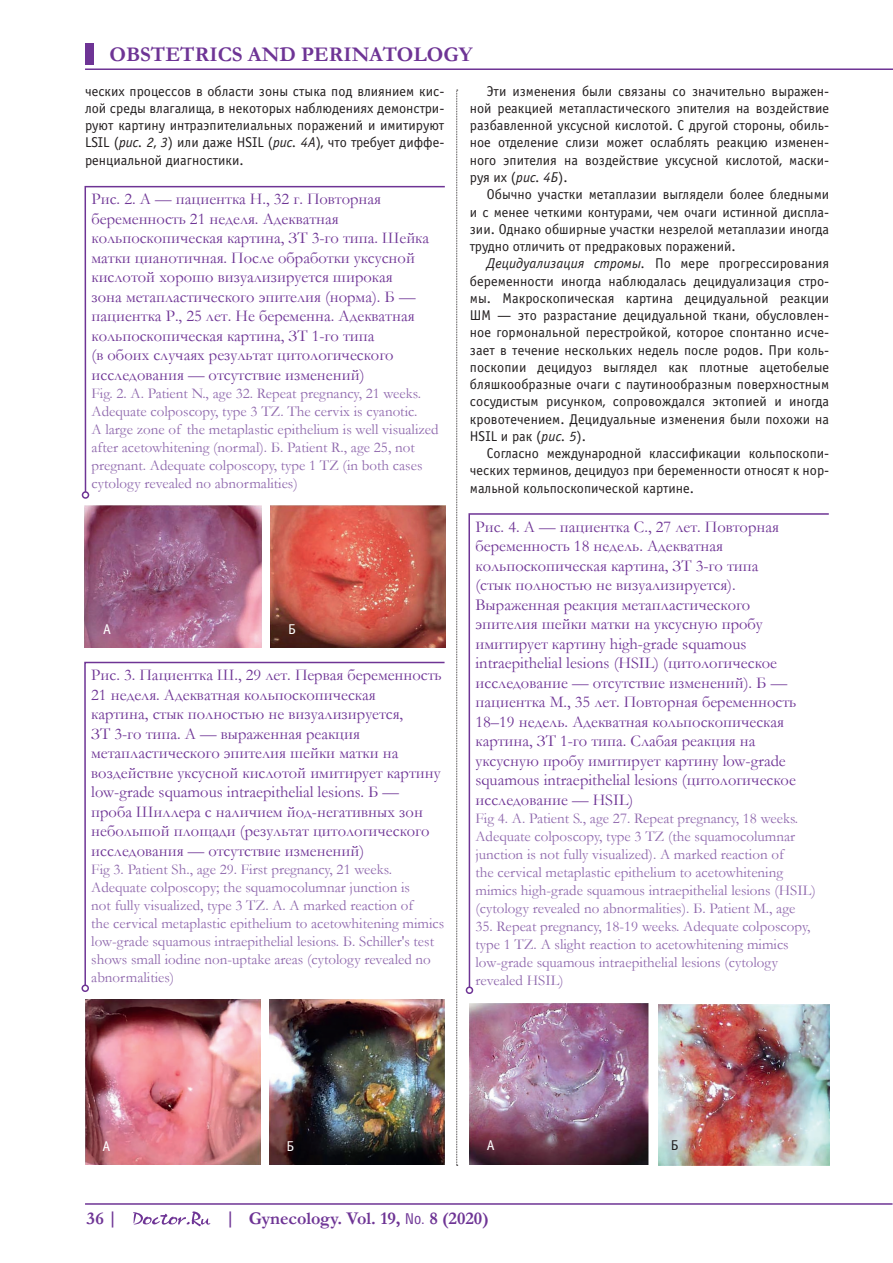
<style>
.page{position:relative;width:893px;height:1263px;background:#fff}
.page>*{position:absolute;margin:0;border:0;box-sizing:border-box;transform-origin:0 0}
.t1{font:700 21px "Garamond";color:#6e3495}
.t2{font:700 18px "Garamond";color:#6e3495}
.t3{font:16.5px/19.5px "Garamond";color:#6e3495}
.t4{font:15px/18px "Garamond";color:#8f68ad}
.lit_2{font:14.25px/17.2px "Officina Sans C";color:#231f20;text-align:justify}
.lit_2-2{font:14.25px "Officina Sans C";color:#fff}
.s1{font-style:italic}
.s2{font-family:"Helios Cond";font-weight:400;font-size:15px}
</style>
<div class="page">
<div style="left:85px;top:43px;width:9px;height:21px;background:#6e3495"></div>
<hr style="left:85px;top:68px;width:808px;height:2px;background:#6e3495">
<hr style="left:85px;top:1203px;width:807px;height:2px;background:#6e3495">
<svg style="left:133px;top:1211px;width:77px;height:16px"></svg>
<svg style="left:468px;top:513px;width:361px;height:475px"></svg>
<div style="left:466px;top:986px;width:7px;height:8px;border:2px solid #6e3495;border-radius:50%"></div>
<img style="left:470px;top:1004px;width:178px;height:161px">
<img style="left:658px;top:1004px;width:171px;height:161px">
<svg style="left:84px;top:661px;width:361px;height:323px"></svg>
<div style="left:81px;top:984px;width:8px;height:8px;border:2px solid #6e3495;border-radius:50%"></div>
<img style="left:86px;top:999px;width:175px;height:166px">
<img style="left:269px;top:999px;width:176px;height:166px">
<svg style="left:456px;top:90px;width:2px;height:1076px"></svg>
<svg style="left:84px;top:185px;width:361px;height:308px"></svg>
<div style="left:82px;top:491px;width:7px;height:8px;border:2px solid #6e3495;border-radius:50%"></div>
<img style="left:85px;top:506px;width:176px;height:141px">
<img style="left:271px;top:506px;width:174px;height:141px">
<p class="t1" style="left:109px;top:40px;width:365px">OBSTETRICS AND PERINATOLOGY</p>
<p class="lit_2" style="left:85px;top:83px;width:361px">ческих процессов в области зоны стыка под влиянием кис&shy;лой среды влагалища, в некоторых наблюдениях демонстри&shy;руют картину интраэпителиальных поражений и имитируют LSIL (<span class="s1">рис. 2</span>, <span class="s1">3</span>) или даже HSIL (<span class="s1">рис. 4А</span>), что требует диффе&shy;ренциальной диагностики.</p>
<p class="lit_2" style="left:470px;top:83px;width:361px;text-indent:17px">Эти изменения были связаны со значительно выражен&shy;ной реакцией метапластического эпителия на воздействие разбавленной уксусной кислотой. С другой стороны, обиль&shy;ное отделение слизи может ослаблять реакцию изменен&shy;ного эпителия на воздействие уксусной кислотой, маски&shy;руя их (<span class="s1">рис. 4Б</span>).</p>
<p class="lit_2" style="left:470px;top:186px;width:361px;text-indent:17px">Обычно участки метаплазии выглядели более бледными и с менее четкими контурами, чем очаги истинной диспла&shy;зии. Однако обширные участки незрелой метаплазии иногда трудно отличить от предраковых поражений.</p>
<p class="lit_2" style="left:470px;top:255px;width:361px;text-indent:17px"><span class="s1">Децидуализация стромы.</span> По мере прогрессирования беременности иногда наблюдалась децидуализация стро&shy;мы. Макроскопическая картина децидуальной реакции ШМ — это разрастание децидуальной ткани, обусловлен&shy;ное гормональной перестройкой, которое спонтанно исче&shy;зает в течение нескольких недель после родов. При коль&shy;поскопии децидуоз выглядел как плотные ацетобелые бляшкообразные очаги с паутинообразным поверхностным сосудистым рисунком, сопровождался эктопией и иногда кровотечением. Децидуальные изменения были похожи на HSIL и рак (<span class="s1">рис. 5</span>).</p>
<p class="lit_2" style="left:470px;top:445px;width:361px;text-indent:17px">Согласно международной классификации кольпоскопи&shy;ческих терминов, децидуоз при беременности относят к нор&shy;мальной кольпоскопической картине.</p>
<p class="t3" style="left:475px;top:516px;width:322px">Рис. 4. А — пациентка С., 27 лет. Повторная беременность 18 недель. Адекватная кольпоскопическая картина, ЗТ 3-го типа (стык полностью не визуализируется).<br>Выраженная реакция метапластического эпителия шейки матки на уксусную пробу имитирует картину high-grade squamous intraepithelial lesions (HSIL) (цитологическое исследование — отсутствие изменений). Б — пациентка М., 35 лет. Повторная беременность 18–19 недель. Адекватная кольпоскопическая картина, ЗТ 1-го типа. Слабая реакция на уксусную пробу имитирует картину low-grade squamous intraepithelial lesions (цитологическое исследование — HSIL)</p>
<p class="t4" style="left:475px;top:809px;width:342px">Fig 4. А. Patient S., age 27. Repeat pregnancy, 18 weeks.<br>Adequate colposcopy, type 3 TZ (the squamocolumnar junction is not fully visualized). A marked reaction of<br>the cervical metaplastic epithelium to acetowhitening mimics high-grade squamous intraepithelial lesions (HSIL) (cytology revealed no abnormalities). Б. Patient M., age</p>
<p class="t4" style="left:475px;top:917px;width:336px">35. Repeat pregnancy, 18-19 weeks. Adequate colposcopy, type 1 TZ. A slight reaction to acetowhitening mimics low-grade squamous intraepithelial lesions (cytology revealed HSIL)</p>
<p class="t3" style="left:92px;top:189px;width:339px">Рис. 2. А — пациентка Н., 32 г. Повторная беременность 21 неделя. Адекватная кольпоскопическая картина, ЗТ 3-го типа. Шейка матки цианотичная. После обработки уксусной кислотой хорошо визуализируется широкая<br>зона метапластического эпителия (норма). Б — пациентка Р., 25 лет. Не беременна. Адекватная кольпоскопическая картина, ЗТ 1-го типа<br>(в обоих случаях результат цитологического исследования — отсутствие изменений)</p>
<p class="t4" style="left:92px;top:384px;width:349px">Fig. 2. A. Patient N., age 32. Repeat pregnancy, 21 weeks.<br>Adequate colposcopy, type 3 TZ. The cervix is cyanotic.<br>A large zone of the metaplastic epithelium is well visualized after acetowhitening (normal). Б. Patient R., age 25, not pregnant. Adequate colposcopy, type 1 TZ (in both cases cytology revealed no abnormalities)</p>
<p class="lit_2-2" style="left:103px;top:621px;width:9px">А</p>
<p class="lit_2-2" style="left:288px;top:621px;width:9px">Б</p>
<p class="t3" style="left:91px;top:665px;width:352px">Рис. 3. Пациентка Ш., 29 лет. Первая беременность 21 неделя. Адекватная кольпоскопическая<br>картина, стык полностью не визуализируется,<br>ЗТ 3-го типа. А — выраженная реакция метапластического эпителия шейки матки на воздействие уксусной кислотой имитирует картину low-grade squamous intraepithelial lesions. Б — проба Шиллера с наличием йод-негативных зон небольшой площади (результат цитологического исследования — отсутствие изменений)</p>
<p class="t4" style="left:91px;top:860px;width:355px">Fig 3. Patient Sh., age 29. First pregnancy, 21 weeks.<br>Adequate colposcopy; the squamocolumnar junction is<br>not fully visualized, type 3 TZ. A. A marked reaction of<br>the cervical metaplastic epithelium to acetowhitening mimics low-grade squamous intraepithelial lesions. Б. Schiller's test shows small iodine non-uptake areas (cytology revealed no abnormalities)</p>
<p class="lit_2-2" style="left:102px;top:1138px;width:9px">А</p>
<p class="lit_2-2" style="left:286px;top:1138px;width:9px">Б</p>
<p class="lit_2-2" style="left:487px;top:1137px;width:9px">А</p>
<p class="lit_2" style="left:671px;top:1137px;width:9px">Б</p>
<p class="t2" style="left:86px;top:1206px;width:33px">36|</p>
<p class="t2" style="left:225px;top:1206px;width:265px">| Gynecology. Vol. 19, <span class="s2">No.</span> 8 (2020)</p>
</div>
